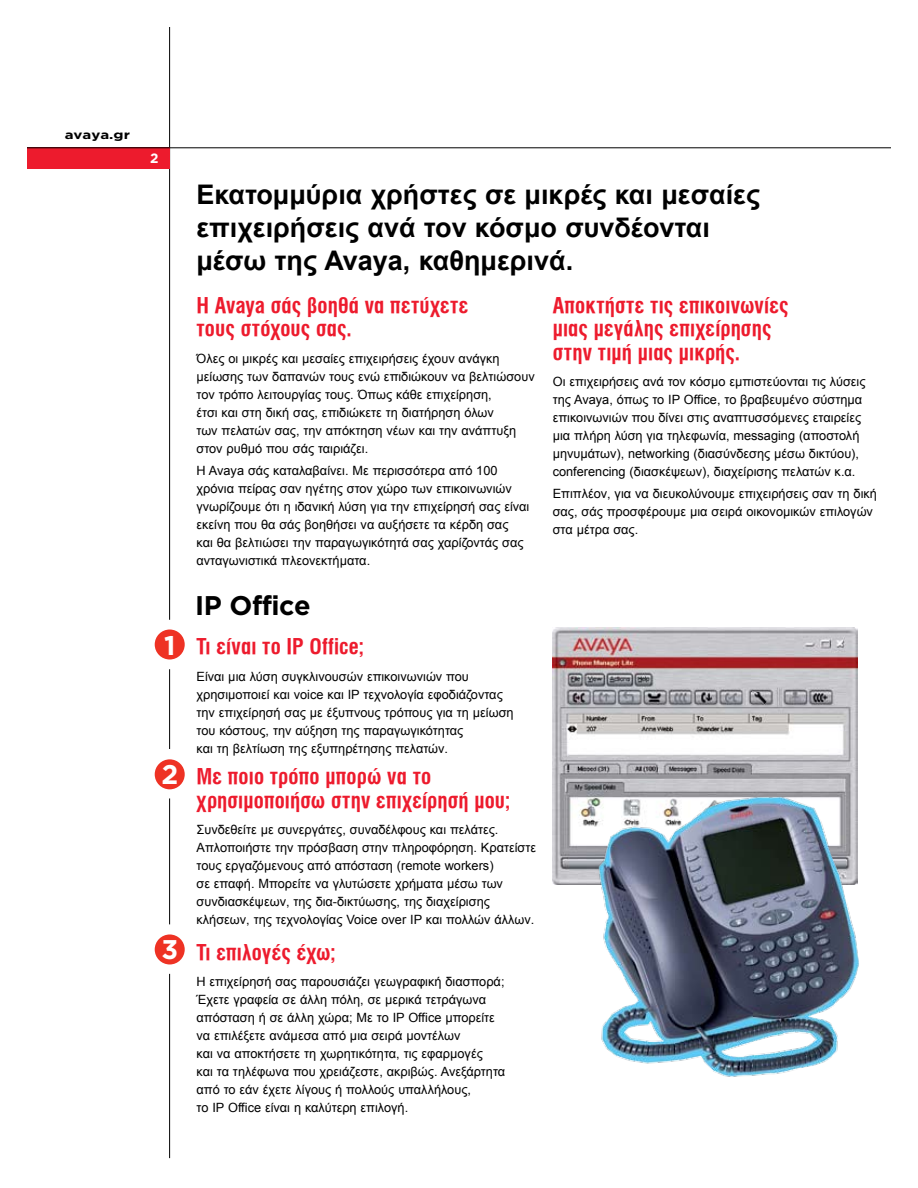
<style>
.page{position:relative;width:918px;height:1188px;background:#fff}
.page>*{position:absolute;margin:0;border:0;box-sizing:border-box;transform-origin:0 0}
.t1{font:700 27px/33px "Arial";color:#000}
.t2{font:700 27px "Gotham";letter-spacing:-.02em;color:#000}
.t3{font:700 27px "Gotham";color:#fff}
.t4{font:21.75px/23.2px "UB Helvetica Cond Bold";letter-spacing:.005em;color:#ed1b2d}
.t5{font:700 13.5px "Gotham";color:#fff}
.t6{font:12.75px/18px "Arial";color:#000}
.t7{font:700 12px "Gotham";color:#000;scale:1.25 1}
</style>
<div class="page">
<img style="left:552px;top:628px;width:305px;height:152px">
<hr style="left:169px;top:27px;width:1px;height:1131px;background:#000">
<div style="left:145px;top:749px;width:50px;height:49px;background:#fff;border-radius:50%"></div>
<div style="left:144px;top:924px;width:50px;height:50px;background:#fff;border-radius:50%"></div>
<div style="left:145px;top:620px;width:49px;height:49px;background:#fff;border-radius:50%"></div>
<div style="left:27px;top:147px;width:143px;height:22px;background:#ed1b2d"></div>
<hr style="left:27px;top:147px;width:864px;height:1px;background:#000">
<div style="left:155px;top:630px;width:30px;height:30px;background:#ee3224;border-radius:50%"></div>
<div style="left:155px;top:934px;width:30px;height:30px;background:#ee3224;border-radius:50%"></div>
<div style="left:155px;top:759px;width:30px;height:30px;background:#ee3224;border-radius:50%"></div>
<img style="left:552px;top:780px;width:307px;height:297px">
<p class="t7" style="left:65px;top:128px;width:54px">avaya.gr</p>
<p class="t5" style="left:150px;top:151px;width:10px">2</p>
<h1 class="t3" style="left:164px;top:629px;width:13px">1</h1>
<h1 class="t3" style="left:161px;top:758px;width:18px">2</h1>
<h1 class="t3" style="left:162px;top:934px;width:18px">3</h1>
<h1 class="t1" style="left:196px;top:179px;width:565px">Εκατομμύρια χρήστες σε μικρές και μεσαίες επιχειρήσεις ανά τον κόσμο συνδέονται μέσω της Avaya, καθημερινά.</h1>
<h2 class="t4" style="left:196px;top:294px;width:273px">Η Avaya σάς βοηθά να πετύχετε τους στόχους σας.</h2>
<p class="t6" style="left:196px;top:349px;width:340px">Όλες οι μικρές και μεσαίες επιχειρήσεις έχουν ανάγκη μείωσης των δαπανών τους ενώ επιδιώκουν να βελτιώσουν τον τρόπο λειτουργίας τους. Όπως κάθε επιχείρηση,<br>έτσι και στη δική σας, επιδιώκετε τη διατήρηση όλων<br>των πελατών σας, την απόκτηση νέων και την ανάπτυξη στον ρυθμό που σάς ταιριάζει.</p>
<p class="t6" style="left:196px;top:462px;width:334px">Η Avaya σάς καταλαβαίνει. Με περισσότερα από 100 χρόνια πείρας σαν ηγέτης στον χώρο των επικοινωνιών γνωρίζουμε ότι η ιδανική λύση για την επιχείρησή σας είναι εκείνη που θα σάς βοηθήσει να αυξήσετε τα κέρδη σας<br>και θα βελτιώσει την παραγωγικότητά σας χαρίζοντάς σας ανταγωνιστικά πλεονεκτήματα.</p>
<h1 class="t2" style="left:195px;top:590px;width:117px">IP Office</h1>
<h2 class="t4" style="left:197px;top:635px;width:169px">Τι είναι το IP Office;</h2>
<p class="t6" style="left:197px;top:667px;width:319px">Είναι μια λύση συγκλινουσών επικοινωνιών που χρησιμοποιεί και voice και IP τεχνολογία εφοδιάζοντας την επιχείρησή σας με έξυπνους τρόπους για τη μείωση του κόστους, την αύξηση της παραγωγικότητας<br>και τη βελτίωση της εξυπηρέτησης πελατών.</p>
<h2 class="t4" style="left:197px;top:765px;width:316px">Με ποιο τρόπο μπορώ να το χρησιμοποιήσω στην επιχείρησή μου;</h2>
<p class="t6" style="left:197px;top:821px;width:341px">Συνδεθείτε με συνεργάτες, συναδέλφους και πελάτες.<br>Απλοποιήστε την πρόσβαση στην πληροφόρηση. Κρατείστε τους εργαζόμενους από απόσταση (remote workers)<br>σε επαφή. Μπορείτε να γλυτώσετε χρήματα μέσω των συνδιασκέψεων, της δια-δικτύωσης, της διαχείρισης κλήσεων, της τεχνολογίας Voice over IP και πολλών άλλων.</p>
<h2 class="t4" style="left:197px;top:941px;width:141px">Τι επιλογές έχω;</h2>
<p class="t6" style="left:197px;top:973px;width:310px">Η επιχείρησή σας παρουσιάζει γεωγραφική διασπορά; Έχετε γραφεία σε άλλη πόλη, σε μερικά τετράγωνα απόσταση ή σε άλλη χώρα; Με το IP Office μπορείτε να επιλέξετε ανάμεσα από μια σειρά μοντέλων<br>και να αποκτήσετε τη χωρητικότητα, τις εφαρμογές<br>και τα τηλέφωνα που χρειάζεστε, ακριβώς. Ανεξάρτητα από το εάν έχετε λίγους ή πολλούς υπαλλήλους,<br>το IP Office είναι η καλύτερη επιλογή.</p>
<h2 class="t4" style="left:553px;top:294px;width:237px">Αποκτήστε τις επικοινωνίες μιας μεγάλης επιχείρησης στην τιμή μιας μικρής.</h2>
<p class="t6" style="left:553px;top:373px;width:314px">Οι επιχειρήσεις ανά τον κόσμο εμπιστεύονται τις λύσεις της Avaya, όπως το IP Office, το βραβευμένο σύστημα επικοινωνιών που δίνει στις αναπτυσσόμενες εταιρείες μια πλήρη λύση για τηλεφωνία, messaging (αποστολή μηνυμάτων), networking (διασύνδεσης μέσω δικτύου), conferencing (διασκέψεων), διαχείρισης πελατών κ.α.</p>
<p class="t6" style="left:553px;top:485px;width:326px">Επιπλέον, για να διευκολύνουμε επιχειρήσεις σαν τη δική σας, σάς προσφέρουμε μια σειρά οικονομικών επιλογών στα μέτρα σας.</p>
</div>
